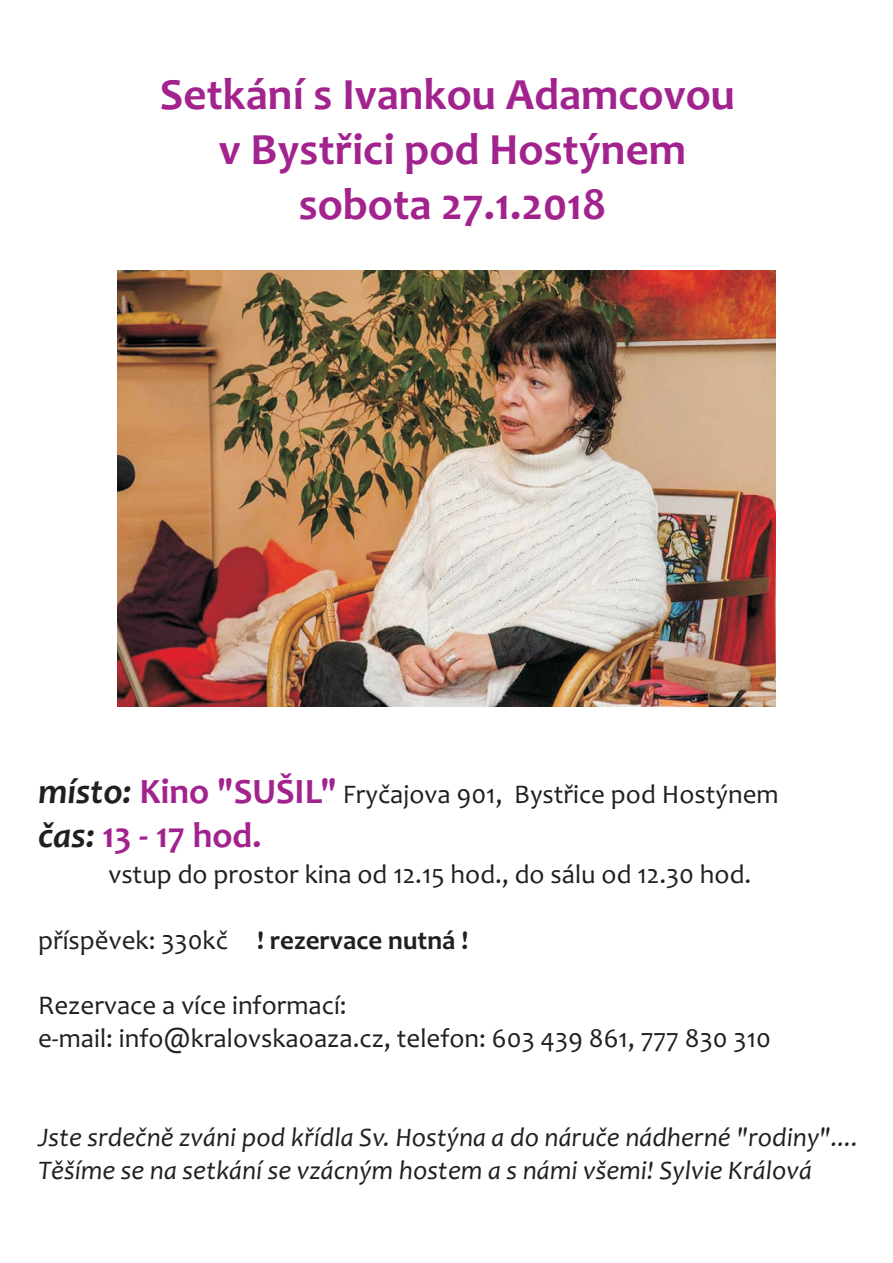
<style>
.page{position:relative;width:893px;height:1263px;background:#fff}
.page>*{position:absolute;margin:0;border:0;box-sizing:border-box;transform-origin:0 0}
.t1{font:700 45px/54.9px "Candara";color:#a2238e;text-align:center}
.t2{font:700 36px "Candara";color:#a2238e}
.t3{font:27px/33px "Candara";color:#231f20}
.t4{font:italic 27px/33px "Candara";color:#231f20}
.t5{font:700 27px "Candara";color:#231f20}
.s1{font-style:italic;color:#231f20}
.s2{font-weight:400}
</style>
<div class="page">
<img style="left:117px;top:270px;width:659px;height:436px">
<h1 class="t1" style="left:160px;top:72px;width:577px">Setkání s Ivankou Adamcovou v Bystøici pod Hostýnem sobota 27.1.2018</h1>
<h2 class="t2" style="left:38px;top:777px;width:300px"><span class="s1">místo:</span> Kino "SUŠIL"</h2>
<p class="t3" style="left:343px;top:781px;width:437px">Fryèajova 901, Bystøice pod Hostýnem</p>
<h2 class="t2" style="left:38px;top:821px;width:225px"><span class="s1">èas:</span> 13 - 17 hod.</h2>
<p class="t3" style="left:108px;top:860px;width:644px">vstup do prostor kina od 12.15 hod., do sálu od 12.30 hod.</p>
<p class="t5" style="left:38px;top:929px;width:432px"><span class="s2">pøíspìvek: 330kè</span> ! rezervace nutná !</p>
<p class="t3" style="left:38px;top:992px;width:734px">Rezervace a více informací:<br>e-mail: info@kralovskaoaza.cz, telefon: 603 439 861, 777 830 310</p>
<p class="t4" style="left:38px;top:1124px;width:822px">Jste srdeènì zváni pod køídla Sv. Hostýna a do náruèe nádherné "rodiny"....<br>Tìšíme se na setkání se vzácným hostem a s námi všemi! Sylvie Králová</p>
</div>
